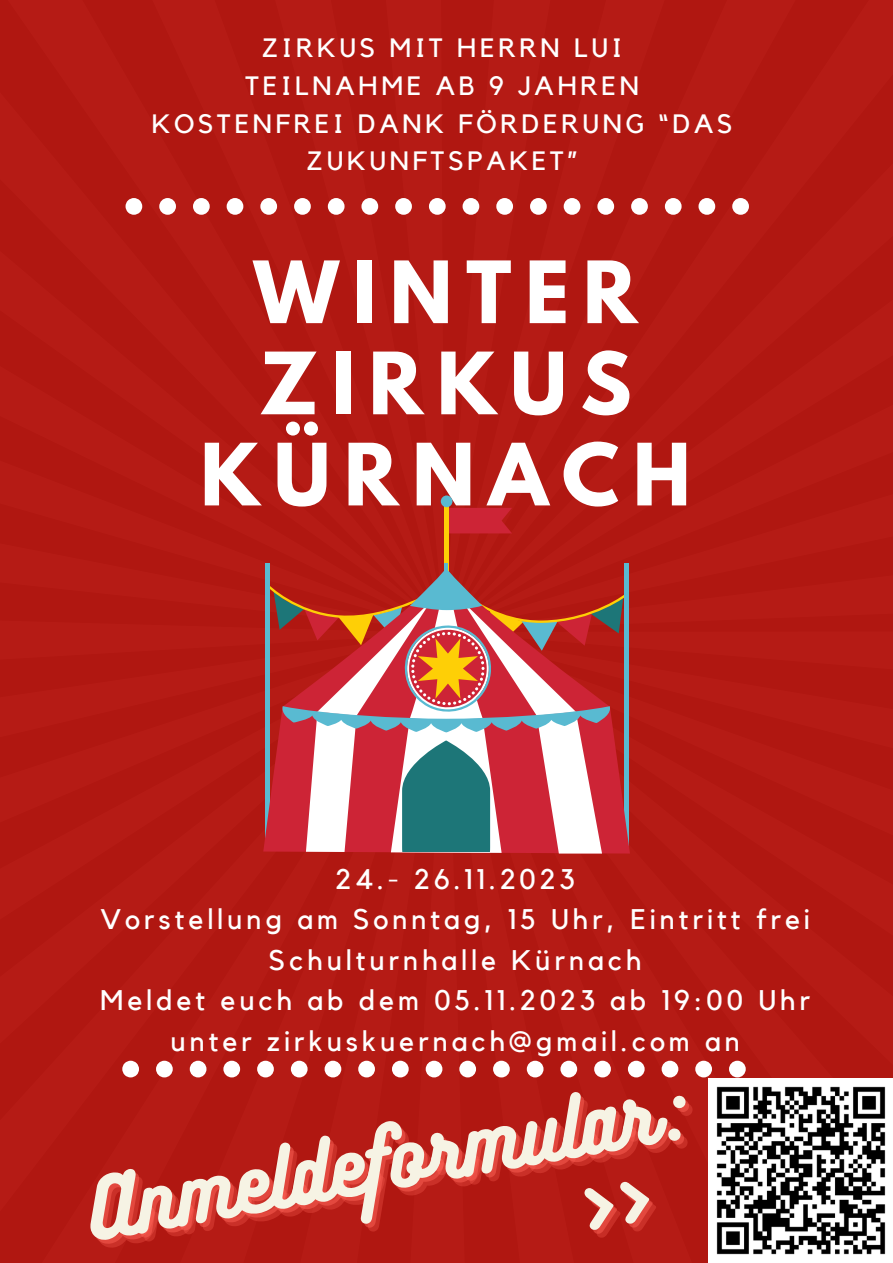
<style>
.page{position:relative;width:893px;height:1263px;background:#b41b15}
.page>*{position:absolute;margin:0;border:0;box-sizing:border-box;transform-origin:0 0}
.t1{font:700 75.97px "League Spartan";letter-spacing:.18em;color:#fff}
.t2{font:75px "Bukhari Script";color:#f6f3e4}
.t3{font:28.28px/40.5px "Kollektif";letter-spacing:.14em;color:#fff;text-align:center}
.t4{font:26.47px/37.7px "Kollektif";letter-spacing:.14em;color:#fff;text-align:center}
</style>
<div class="page">
<div style="left:294px;top:198px;width:17px;height:17px;background:#fff;border-radius:50%"></div>
<div style="left:328px;top:198px;width:16px;height:17px;background:#fff;border-radius:50%"></div>
<div style="left:260px;top:198px;width:17px;height:17px;background:#fff;border-radius:50%"></div>
<div style="left:395px;top:198px;width:17px;height:17px;background:#fff;border-radius:50%"></div>
<svg style="left:125px;top:198px;width:17px;height:17px"></svg>
<div style="left:429px;top:198px;width:17px;height:17px;background:#fff;border-radius:50%"></div>
<div style="left:159px;top:198px;width:17px;height:17px;background:#fff;border-radius:50%"></div>
<div style="left:193px;top:198px;width:17px;height:17px;background:#fff;border-radius:50%"></div>
<div style="left:227px;top:198px;width:16px;height:17px;background:#fff;border-radius:50%"></div>
<div style="left:361px;top:198px;width:17px;height:17px;background:#fff;border-radius:50%"></div>
<div style="left:631px;top:198px;width:17px;height:17px;background:#fff;border-radius:50%"></div>
<div style="left:665px;top:198px;width:16px;height:17px;background:#fff;border-radius:50%"></div>
<div style="left:698px;top:198px;width:17px;height:17px;background:#fff;border-radius:50%"></div>
<div style="left:732px;top:198px;width:17px;height:17px;background:#fff;border-radius:50%"></div>
<div style="left:597px;top:198px;width:17px;height:17px;background:#fff;border-radius:50%"></div>
<div style="left:496px;top:198px;width:17px;height:17px;background:#fff;border-radius:50%"></div>
<div style="left:530px;top:198px;width:17px;height:17px;background:#fff;border-radius:50%"></div>
<div style="left:462px;top:198px;width:17px;height:17px;background:#fff;border-radius:50%"></div>
<div style="left:563px;top:198px;width:17px;height:17px;background:#fff;border-radius:50%"></div>
<div style="left:291px;top:1061px;width:16px;height:16px;background:#fff;border-radius:50%"></div>
<div style="left:324px;top:1061px;width:17px;height:16px;background:#fff;border-radius:50%"></div>
<div style="left:257px;top:1061px;width:17px;height:16px;background:#fff;border-radius:50%"></div>
<div style="left:392px;top:1061px;width:17px;height:16px;background:#fff;border-radius:50%"></div>
<svg style="left:122px;top:1061px;width:17px;height:16px"></svg>
<div style="left:426px;top:1061px;width:16px;height:16px;background:#fff;border-radius:50%"></div>
<div style="left:156px;top:1061px;width:17px;height:16px;background:#fff;border-radius:50%"></div>
<div style="left:190px;top:1061px;width:16px;height:16px;background:#fff;border-radius:50%"></div>
<div style="left:223px;top:1061px;width:17px;height:16px;background:#fff;border-radius:50%"></div>
<div style="left:358px;top:1061px;width:17px;height:16px;background:#fff;border-radius:50%"></div>
<div style="left:628px;top:1061px;width:16px;height:16px;background:#fff;border-radius:50%"></div>
<div style="left:661px;top:1061px;width:17px;height:16px;background:#fff;border-radius:50%"></div>
<div style="left:695px;top:1061px;width:17px;height:16px;background:#fff;border-radius:50%"></div>
<div style="left:729px;top:1061px;width:16px;height:16px;background:#fff;border-radius:50%"></div>
<div style="left:594px;top:1061px;width:17px;height:16px;background:#fff;border-radius:50%"></div>
<div style="left:493px;top:1061px;width:17px;height:16px;background:#fff;border-radius:50%"></div>
<div style="left:527px;top:1061px;width:16px;height:16px;background:#fff;border-radius:50%"></div>
<div style="left:459px;top:1061px;width:17px;height:16px;background:#fff;border-radius:50%"></div>
<div style="left:560px;top:1061px;width:17px;height:16px;background:#fff;border-radius:50%"></div>
<hr style="left:266px;top:563px;width:4px;height:286px;background:#59bad1">
<hr style="left:625px;top:563px;width:4px;height:286px;background:#59bad1">
<svg style="left:448px;top:508px;width:64px;height:25px;background:#cb2532"></svg>
<hr style="left:444px;top:502px;width:4px;height:84px;background:#fecf06">
<div style="left:441px;top:495px;width:11px;height:12px;background:#59bad1;border-radius:50%"></div>
<svg style="left:267px;top:563px;width:361px;height:290px"></svg>
<img style="left:708px;top:1078px;width:185px;height:185px">
<div style="left:348px;top:1122px;width:72px;height:106px;background:#b01711"></div>
<div style="left:590px;top:1185px;width:70px;height:54px;background:#b51b15"></div>
<p class="t4" style="left:262px;top:30px;width:361px">ZIRKUS MIT HERRN LUI</p>
<p class="t4" style="left:245px;top:68px;width:395px">TEILNAHME AB 9 JAHREN</p>
<p class="t4" style="left:152px;top:106px;width:582px">KOSTENFREI DANK FÖRDERUNG “DAS<br>ZUKUNFTSPAKET”</p>
<p class="t1" style="left:254px;top:255px;width:385px">WINTER</p>
<p class="t1" style="left:259px;top:346px;width:374px">ZIRKUS</p>
<p class="t1" style="left:200px;top:437px;width:492px">KÜRNACH</p>
<p class="t3" style="left:335px;top:860px;width:241px">24.- 26.11.2023</p>
<p class="t3" style="left:100px;top:900px;width:711px">Vorstellung am Sonntag, 15 Uhr, Eintritt frei</p>
<p class="t3" style="left:269px;top:941px;width:374px">Schulturnhalle Kürnach</p>
<p class="t3" style="left:100px;top:981px;width:711px">Meldet euch ab dem 05.11.2023 ab 19:00 Uhr unter zirkuskuernach@gmail.com an</p>
<p class="t2" style="left:81px;top:1163px;width:604px;rotate:-10deg">Anmeldeformular:</p>
</div>
